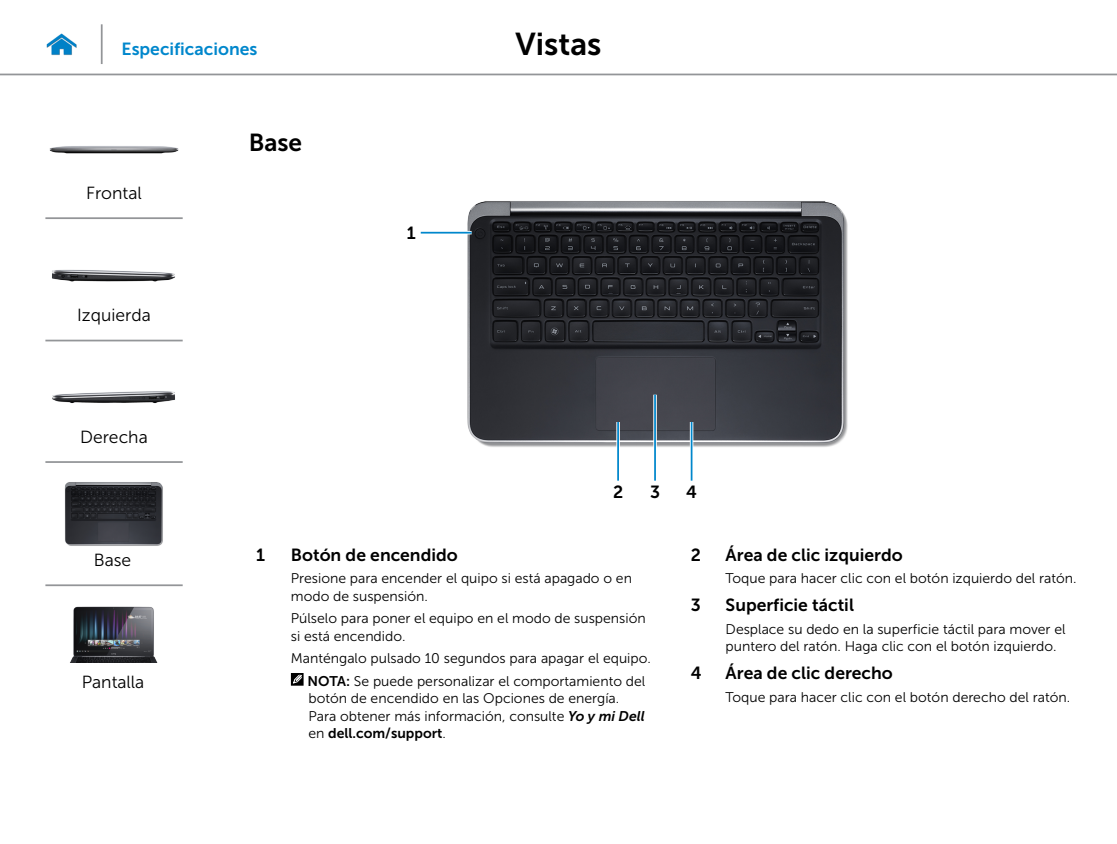
<style>
.page{position:relative;width:1117px;height:844px;background:#fff}
.page>*{position:absolute;margin:0;border:0;box-sizing:border-box;transform-origin:0 0}
.t1{font:31.5px "Museo Sans For Dell 700";color:#000}
.Head2{font:24.5px "Museo Sans For Dell 700";color:#000}
.Callout_Head{font:17.5px "Museo Sans For Dell 700";color:#000}
.t2{font:17.5px "Museo Sans For Dell 300";color:#000}
.t3{font:17.5px "Museo Sans For Dell 700";color:#0087cc}
.Callout-L{font:17.5px "Museo Sans For Dell 700";color:#000}
.Callout_description{font:14px/17.5px "Museo Sans For Dell 300";color:#000}
.s1{font-family:"Museo Sans For Dell 700"}
.s2{font-family:"Museo Sans For Dell 700";font-style:italic}
</style>
<div class="page">
<hr style="left:0;top:74px;width:1116px;height:1px;background:#939598">
<img style="left:46px;top:33px;width:31px;height:23px">
<svg style="left:294px;top:675px;width:6px;height:7px"></svg>
<div style="left:291px;top:672px;width:12px;height:13px;border:2px solid #000"></div>
<img style="left:467px;top:201px;width:381px;height:246px">
<hr style="left:420px;top:231px;width:51px;height:3px;background:#fff">
<hr style="left:420px;top:232px;width:51px;height:1px;background:#0087cc">
<hr style="left:653px;top:394px;width:3px;height:86px;background:#fff">
<hr style="left:654px;top:394px;width:1px;height:86px;background:#0087cc">
<svg style="left:689px;top:422px;width:4px;height:58px"></svg>
<hr style="left:690px;top:422px;width:2px;height:58px;background:#0087cc">
<hr style="left:616px;top:422px;width:3px;height:58px;background:#fff">
<hr style="left:617px;top:422px;width:2px;height:58px;background:#0087cc">
<hr style="left:101px;top:24px;width:2px;height:40px;background:#939598">
<img style="left:49px;top:146px;width:130px;height:8px">
<img style="left:52px;top:269px;width:123px;height:13px">
<img style="left:52px;top:391px;width:123px;height:12px">
<img style="left:64px;top:482px;width:99px;height:64px">
<img style="left:70px;top:606px;width:87px;height:56px">
<hr style="left:45px;top:217px;width:138px;height:2px;background:#939598">
<hr style="left:45px;top:339px;width:138px;height:2px;background:#939598">
<hr style="left:45px;top:461px;width:138px;height:2px;background:#939598">
<hr style="left:45px;top:584px;width:138px;height:2px;background:#939598">
<p class="t3" style="left:122px;top:39px;width:137px">Especificaciones</p>
<h1 class="t1" style="left:515px;top:26px;width:87px">Vistas</h1>
<p class="t2" style="left:86px;top:183px;width:57px">Frontal</p>
<p class="t2" style="left:77px;top:305px;width:75px">Izquierda</p>
<p class="t2" style="left:80px;top:428px;width:69px">Derecha</p>
<p class="t2" style="left:94px;top:550px;width:39px">Base</p>
<p class="t2" style="left:82px;top:672px;width:64px">Pantalla</p>
<p class="Head2" style="left:249px;top:128px;width:55px">Base</p>
<p class="Callout-L" style="left:407px;top:223px;width:10px">1</p>
<p class="Callout-L" style="left:613px;top:482px;width:12px">2</p>
<p class="Callout-L" style="left:650px;top:482px;width:12px">3</p>
<p class="Callout-L" style="left:686px;top:482px;width:12px">4</p>
<p class="Callout_Head" style="left:256px;top:544px;width:10px">1</p>
<p class="Callout_Head" style="left:291px;top:544px;width:168px">Botón de encendido</p>
<p class="Callout_description" style="left:291px;top:569px;width:342px">Presione para encender el quipo si está apagado o en modo de suspensión.</p>
<p class="Callout_description" style="left:291px;top:609px;width:356px">Púlselo para poner el equipo en el modo de suspensión si está encendido.</p>
<p class="Callout_description" style="left:291px;top:649px;width:361px">Manténgalo pulsado 10 segundos para apagar el equipo.</p>
<p class="Callout_description" style="left:307px;top:672px;width:339px"><span class="s1">NOTA:</span> Se puede personalizar el comportamiento del botón de encendido en las Opciones de energía.<br>Para obtener más información, consulte <span class="s2">Yo y mi Dell </span>en <span class="s1">dell.com/support</span>.</p>
<p class="Callout_Head" style="left:690px;top:544px;width:12px">2</p>
<p class="Callout_Head" style="left:725px;top:544px;width:178px">Área de clic izquierdo</p>
<p class="Callout_description" style="left:725px;top:569px;width:352px">Toque para hacer clic con el botón izquierdo del ratón.</p>
<p class="Callout_Head" style="left:690px;top:595px;width:12px">3</p>
<p class="Callout_Head" style="left:725px;top:595px;width:130px">Superficie táctil</p>
<p class="Callout_description" style="left:725px;top:620px;width:341px">Desplace su dedo en la superficie táctil para mover el puntero del ratón. Haga clic con el botón izquierdo.</p>
<p class="Callout_Head" style="left:690px;top:663px;width:12px">4</p>
<p class="Callout_Head" style="left:725px;top:663px;width:169px">Área de clic derecho</p>
<p class="Callout_description" style="left:725px;top:688px;width:346px">Toque para hacer clic con el botón derecho del ratón.</p>
</div>
